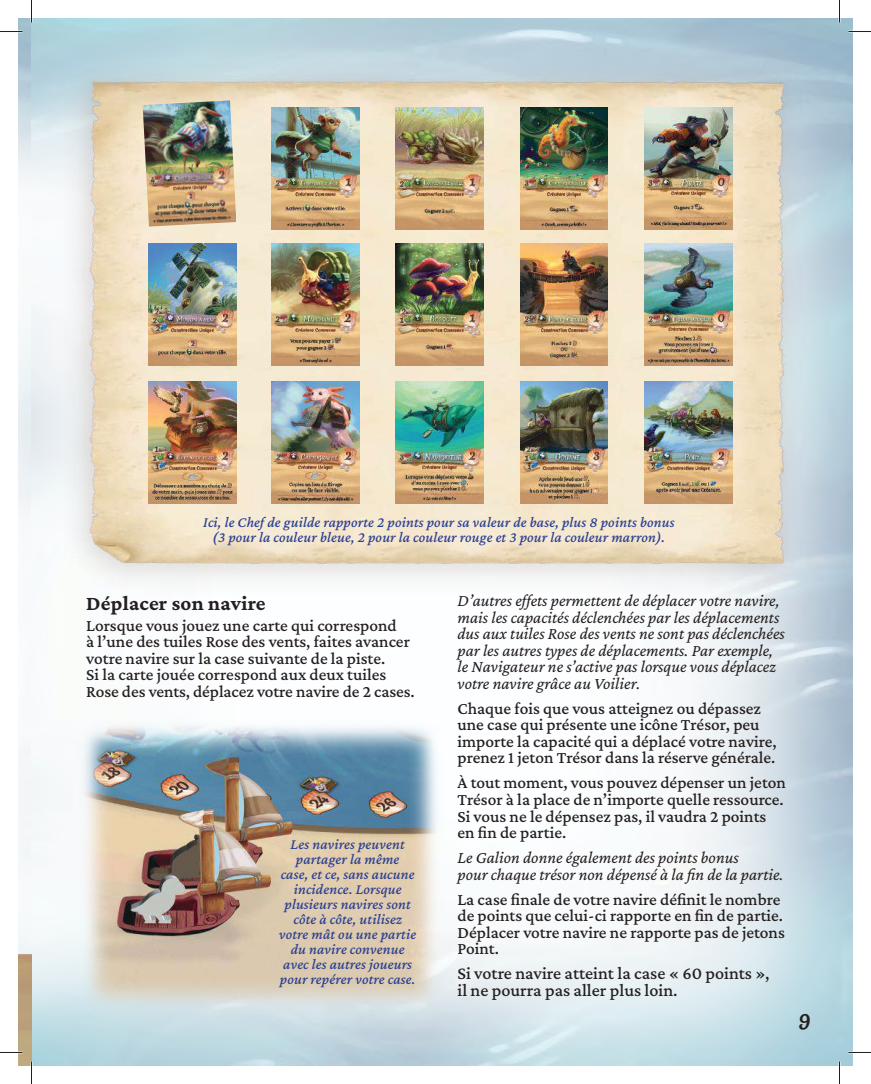
<style>
.page{position:relative;width:871px;height:1084px;background:#fff}
.page>*{position:absolute;margin:0;border:0;box-sizing:border-box;transform-origin:0 0}
.t1{font:700 21px "Crimson Pro";letter-spacing:.01em;color:#241f1f}
.t2{font:21px "Merienda One";color:#241f1f}
.t3{font:500 18px/16.5px "Crimson Pro";color:#241f1f}
.t4{font:500 17.25px/16.5px "Crimson Pro";color:#241f1f}
.t5{font:italic 17.25px/16.5px "Crimson Pro";color:#241f1f}
.t6{font:italic 500 15px/15px "Crimson Pro";letter-spacing:.01em;color:#2a3f91;text-align:center}
</style>
<div class="page">
<img style="left:57px;top:49px;width:763px;height:545px">
<img style="left:149px;top:243px;width:87px;height:122px">
<img style="left:143px;top:100px;width:93px;height:126px">
<img style="left:149px;top:381px;width:87px;height:122px">
<img style="left:272px;top:243px;width:87px;height:122px">
<img style="left:272px;top:108px;width:87px;height:122px">
<img style="left:272px;top:381px;width:87px;height:122px">
<img style="left:396px;top:243px;width:87px;height:122px">
<img style="left:396px;top:108px;width:87px;height:122px">
<img style="left:396px;top:381px;width:87px;height:122px">
<img style="left:520px;top:243px;width:88px;height:122px">
<img style="left:520px;top:108px;width:88px;height:122px">
<img style="left:520px;top:381px;width:88px;height:122px">
<img style="left:644px;top:243px;width:88px;height:122px">
<img style="left:644px;top:108px;width:88px;height:122px">
<img style="left:644px;top:381px;width:88px;height:122px">
<img style="left:73px;top:715px;width:374px;height:302px">
<hr style="left:0;top:1051px;width:22px;height:2px;background:#fff">
<svg style="left:0;top:31px;width:22px;height:1px"></svg>
<svg style="left:848px;top:31px;width:23px;height:1px"></svg>
<svg style="left:0;top:1052px;width:22px;height:1px"></svg>
<svg style="left:848px;top:1052px;width:23px;height:1px"></svg>
<svg style="left:31px;top:0;width:1px;height:22px"></svg>
<svg style="left:31px;top:1061px;width:1px;height:22px"></svg>
<svg style="left:839px;top:0;width:1px;height:22px"></svg>
<svg style="left:839px;top:1061px;width:1px;height:22px"></svg>
<p class="t6" style="left:203px;top:514px;width:473px">Ici, le Chef de guilde rapporte 2 points pour sa valeur de base, plus 8 points bonus (3 pour la couleur bleue, 2 pour la couleur rouge et 3 pour la couleur marron).</p>
<p class="t1" style="left:86px;top:589px;width:181px">Déplacer son navire</p>
<p class="t4" style="left:86px;top:616px;width:330px">Lorsque vous jouez une carte qui correspond<br>à l’une des tuiles Rose des vents, faites avancer votre navire sur la case suivante de la piste.<br>Si la carte jouée correspond aux deux tuiles Rose des vents, déplacez votre navire de 2 cases.</p>
<p class="t6" style="left:279px;top:836px;width:139px">Les navires peuvent partager la même<br>case, et ce, sans aucune incidence. Lorsque plusieurs navires sont côte à côte, utilisez votre mât ou une partie du navire convenue avec les autres joueurs pour repérer votre case.</p>
<p class="t5" style="left:457px;top:592px;width:329px">D’autres effets permettent de déplacer votre navire, mais les capacités déclenchées par les déplacements dus aux tuiles Rose des vents ne sont pas déclenchées par les autres types de déplacements. Par exemple, le Navigateur ne s’active pas lorsque vous déplacez votre navire grâce au Voilier.</p>
<p class="t4" style="left:457px;top:699px;width:321px">Chaque fois que vous atteignez ou dépassez une case qui présente une icône Trésor, peu importe la capacité qui a déplacé votre navire, prenez 1 jeton Trésor dans la réserve générale.</p>
<p class="t4" style="left:457px;top:774px;width:330px">À tout moment, vous pouvez dépenser un jeton Trésor à la place de n’importe quelle ressource.<br>Si vous ne le dépensez pas, il vaudra 2 points en fin de partie.</p>
<p class="t5" style="left:457px;top:848px;width:327px">Le Galion donne également des points bonus<br>pour chaque trésor non dépensé à la fin de la partie.</p>
<p class="t4" style="left:457px;top:890px;width:329px">La case finale de votre navire définit le nombre de points que celui-ci rapporte en fin de partie.<br>Déplacer votre navire ne rapporte pas de jetons Point.</p>
<p class="t3" style="left:457px;top:964px;width:314px">Si votre navire atteint la case « 60 points », il ne pourra pas aller plus loin.</p>
<p class="t2" style="left:798px;top:1006px;width:15px">9</p>
</div>
